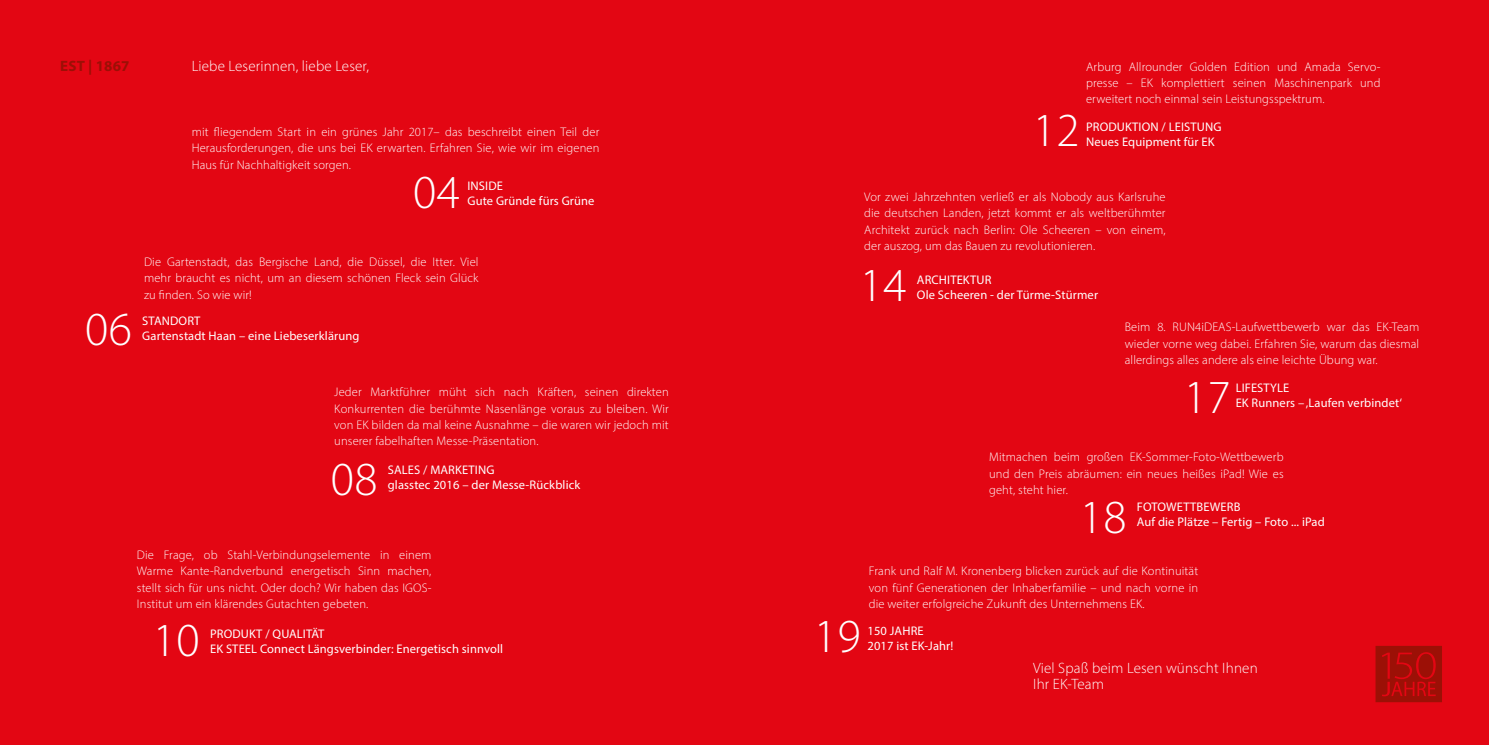
<style>
.page{position:relative;width:1489px;height:745px;background:#fff}
.page>*{position:absolute;margin:0;border:0;box-sizing:border-box;transform-origin:0 0}
.t1{font:300 47.5px "Myriad Pro";letter-spacing:.01em;color:#fff}
.t2{font:300 15px/16.2px "Myriad Pro";letter-spacing:.01em;color:#fff}
.t3{font:700 15px "Myriad Pro";letter-spacing:.01em;color:#9c1006}
.t4{font:300 12.5px/16.2px "Myriad Pro";letter-spacing:.01em;color:#fff;text-align:justify}
.t5{font:12.5px/15px "Myriad Pro";letter-spacing:.01em;color:#fff}
</style>
<div class="page">
<div style="left:0;top:0;width:1488px;height:744px;background:#e30613"></div>
<svg style="left:1375px;top:646px;width:66px;height:55px;background:#a80e08"></svg>
<div style="left:1418px;top:653px;width:15px;height:24px;background:#9c1006;border-radius:50%"></div>
<p class="t3" style="left:60px;top:56px;width:71px">EST | 1867</p>
<p class="t2" style="left:192px;top:58px;width:179px">Liebe Leserinnen, liebe Leser,</p>
<p class="t4" style="left:192px;top:123px;width:409px">mit fliegendem Start in ein grünes Jahr 2017– das beschreibt einen Teil der Herausforderungen, die uns bei EK erwarten. Erfahren Sie, wie wir im eigenen Haus für Nachhaltigkeit sorgen.</p>
<h1 class="t1" style="left:413px;top:163px;width:48px">04</h1>
<p class="t5" style="left:467px;top:178px;width:128px">INSIDE<br>Gute Gründe fürs Grüne</p>
<h1 class="t1" style="left:85px;top:300px;width:48px">06</h1>
<p class="t4" style="left:144px;top:253px;width:336px">Die Gartenstadt, das Bergische Land, die Düssel, die Itter. Viel mehr braucht es nicht, um an diesem schönen Fleck sein Glück zu finden. So wie wir!</p>
<p class="t5" style="left:142px;top:312px;width:219px">STANDORT<br>Gartenstadt Haan – eine Liebeserklärung</p>
<p class="t4" style="left:334px;top:383px;width:336px">Jeder Marktführer müht sich nach Kräften, seinen direkten Konkurrenten die berühmte Nasenlänge voraus zu bleiben. Wir von EK bilden da mal keine Ausnahme – die waren wir jedoch mit unserer fabelhaften Messe-Präsentation.</p>
<h1 class="t1" style="left:331px;top:450px;width:48px">08</h1>
<p class="t5" style="left:388px;top:462px;width:194px">SALES / MARKETING<br>glasstec 2016 – der Messe-Rückblick</p>
<p class="t4" style="left:137px;top:546px;width:296px">Die Frage, ob Stahl-Verbindungselemente in einem Warme Kante-Randverbund energetisch Sinn machen, stellt sich für uns nicht. Oder doch? Wir haben das IGOS-Institut um ein klärendes Gutachten gebeten.</p>
<h1 class="t1" style="left:153px;top:610px;width:48px">10</h1>
<p class="t5" style="left:210px;top:626px;width:294px">PRODUKT / QUALITÄT<br>EK STEEL Connect Längsverbinder: Energetisch sinnvoll</p>
<h1 class="t1" style="left:1032px;top:101px;width:48px">12</h1>
<p class="t4" style="left:1085px;top:58px;width:296px">Arburg Allrounder Golden Edition und Amada Servo&shy;presse – EK komplettiert seinen Maschinenpark und erweitert noch einmal sein Leistungsspektrum.</p>
<p class="t5" style="left:1085px;top:119px;width:137px">PRODUKTION / LEISTUNG<br>Neues Equipment für EK</p>
<p class="t4" style="left:864px;top:188px;width:303px">Vor zwei Jahrzehnten verließ er als Nobody aus Karlsruhe die deutschen Landen, jetzt kommt er als weltberühmter Architekt zurück nach Berlin: Ole Scheeren – von einem, der auszog, um das Bauen zu revolutionieren.</p>
<h1 class="t1" style="left:859px;top:256px;width:48px">14</h1>
<p class="t5" style="left:916px;top:272px;width:183px">ARCHITEKTUR<br>Ole Scheeren - der Türme-Stürmer</p>
<p class="t4" style="left:1124px;top:318px;width:296px">Beim 8. RUN4iDEAS-Laufwettbewerb war das EK-Team wieder vorne weg dabei. Erfahren Sie, warum das diesmal allerdings alles andere als eine leichte Übung war.</p>
<h1 class="t1" style="left:1183px;top:368px;width:48px">17</h1>
<p class="t5" style="left:1235px;top:380px;width:168px">LIFESTYLE<br>EK Runners – ‚Laufen verbindet‘</p>
<p class="t4" style="left:989px;top:448px;width:296px">Mitmachen beim großen EK-Sommer-Foto-Wettbewerb und den Preis abräumen: ein neues heißes iPad! Wie es geht, steht hier.</p>
<h1 class="t1" style="left:1079px;top:488px;width:48px">18</h1>
<p class="t5" style="left:1136px;top:499px;width:189px">FOTOWETTBEWERB<br>Auf die Plätze – Fertig – Foto ... iPad</p>
<h1 class="t1" style="left:813px;top:607px;width:48px">19</h1>
<p class="t4" style="left:868px;top:562px;width:331px">Frank und Ralf M. Kronenberg blicken zurück auf die Kontinuität von fünf Generationen der Inhaberfamilie – und nach vorne in die weiter erfolgreiche Zukunft des Unternehmens EK.</p>
<p class="t5" style="left:867px;top:622px;width:87px">150 JAHRE<br>2017 ist EK-Jahr!</p>
<p class="t2" style="left:1033px;top:659px;width:226px">Viel Spaß beim Lesen wünscht Ihnen<br>Ihr EK-Team</p>
</div>
